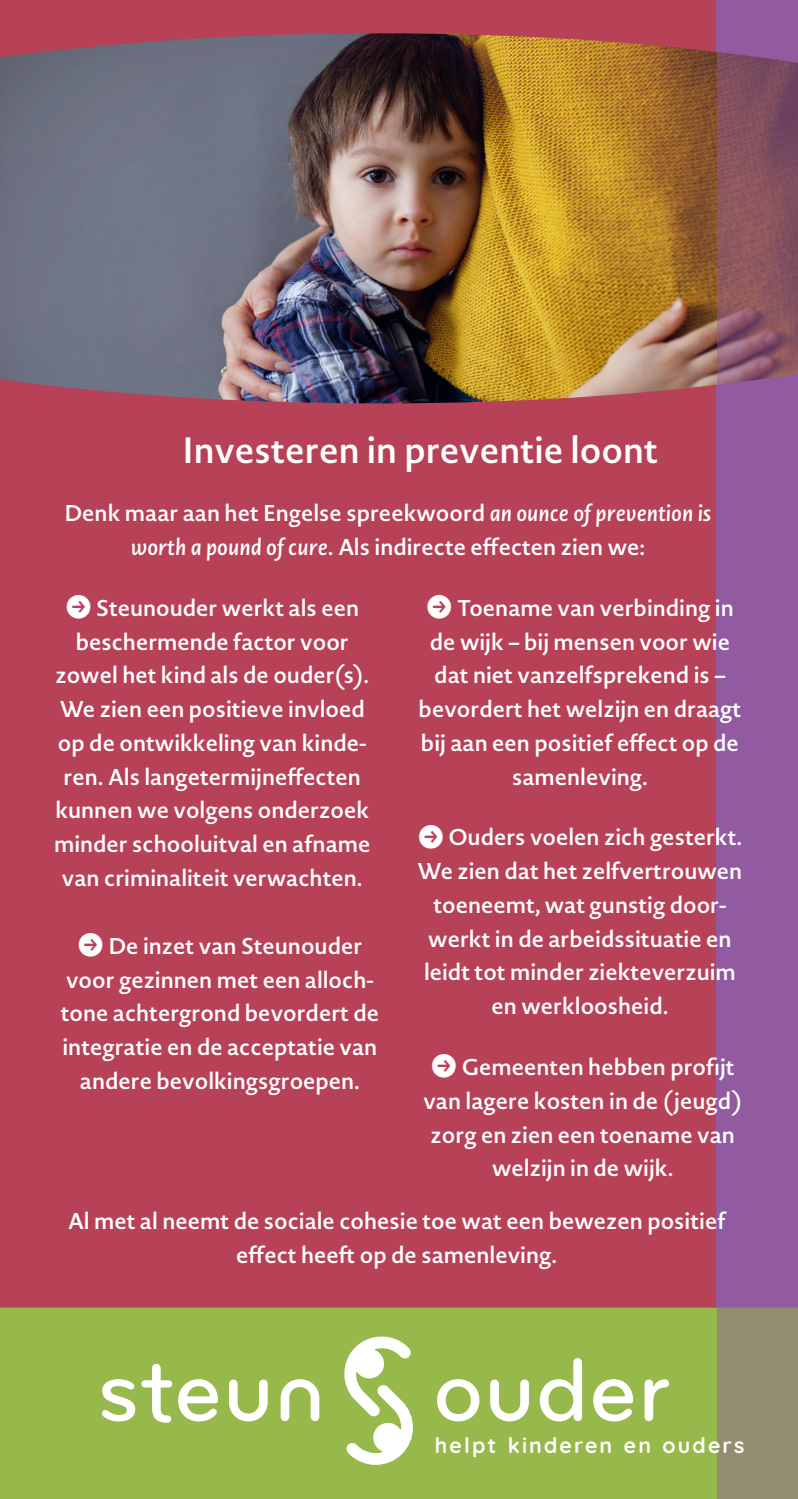
<style>
.page{position:relative;width:798px;height:1499px;background:#fff}
.page>*{position:absolute;margin:0;border:0;box-sizing:border-box;transform-origin:0 0}
.t1{font:600 36px "Novel Sans Pro";color:#fff}
.t2{font:600 22.5px/33.8px "Novel Sans Pro";color:#fff;text-align:center}
.t3{font:700 21.38px "Quicksand";letter-spacing:.1em;color:#fff}
.s1{font-style:italic}
.s2{font-size:31.5px}
</style>
<div class="page">
<div style="left:0;top:0;width:716px;height:1499px;background:#b74157"></div>
<img style="left:0;top:33px;width:716px;height:370px">
<div style="left:0;top:1307px;width:716px;height:192px;background:#97b84b"></div>
<svg style="left:340px;top:1333px;width:73px;height:132px"></svg>
<svg style="left:102px;top:1379px;width:33px;height:42px"></svg>
<svg style="left:141px;top:1364px;width:31px;height:58px"></svg>
<svg style="left:178px;top:1379px;width:40px;height:42px"></svg>
<svg style="left:229px;top:1379px;width:38px;height:42px"></svg>
<svg style="left:280px;top:1379px;width:39px;height:42px"></svg>
<svg style="left:437px;top:1379px;width:42px;height:42px"></svg>
<svg style="left:490px;top:1379px;width:38px;height:42px"></svg>
<svg style="left:539px;top:1358px;width:42px;height:63px"></svg>
<svg style="left:593px;top:1379px;width:40px;height:42px"></svg>
<svg style="left:644px;top:1379px;width:24px;height:42px"></svg>
<svg style="left:716px;top:0;width:81px;height:1499px;fill:#925aa1"></svg>
<p class="t1" style="left:182px;top:424px;width:477px">Investeren in preventie loont</p>
<p class="t2" style="left:64px;top:495px;width:648px">Denk maar aan het Engelse spreekwoord <span class="s1">an ounce of prevention is worth a pound of cure</span>. Als indirecte effecten zien we:</p>
<p class="t2" style="left:54px;top:590px;width:318px"><span class="s2">→</span> Steunouder werkt als een beschermende factor voor zowel het kind als de ouder(s).<br>We zien een positieve invloed op de ontwikkeling van kinde&shy;ren. Als langetermijneffecten kunnen we volgens onderzoek minder schooluitval en afname van criminaliteit verwachten.</p>
<p class="t2" style="left:426px;top:590px;width:309px;text-align:left"><span class="s2">→</span> Toename van verbinding in de wijk – bij mensen voor wie dat niet vanzelfsprekend is –</p>
<p class="t2" style="left:418px;top:692px;width:324px">bevordert het welzijn en draagt bij aan een positief effect op de samenleving.</p>
<p class="t2" style="left:417px;top:820px;width:326px"><span class="s2">→</span> Ouders voelen zich gesterkt.<br>We zien dat het zelfvertrouwen toeneemt, wat gunstig door&shy;werkt in de arbeidssituatie en leidt tot minder ziekteverzuim en werkloosheid.</p>
<p class="t2" style="left:423px;top:1050px;width:320px"><span class="s2">→</span> Gemeenten hebben profijt van lagere kosten in de (jeugd) zorg en zien een toename van welzijn in de wijk.</p>
<p class="t2" style="left:61px;top:928px;width:320px"><span class="s2">→</span> De inzet van Steunouder voor gezinnen met een alloch&shy;tone achtergrond bevordert de integratie en de acceptatie van andere bevolkingsgroepen.</p>
<p class="t2" style="left:68px;top:1204px;width:659px">Al met al neemt de sociale cohesie toe wat een bewezen positief effect heeft op de samenleving.</p>
<p class="t3" style="left:434px;top:1428px;width:311px">helpt kinderen en ouders</p>
</div>
